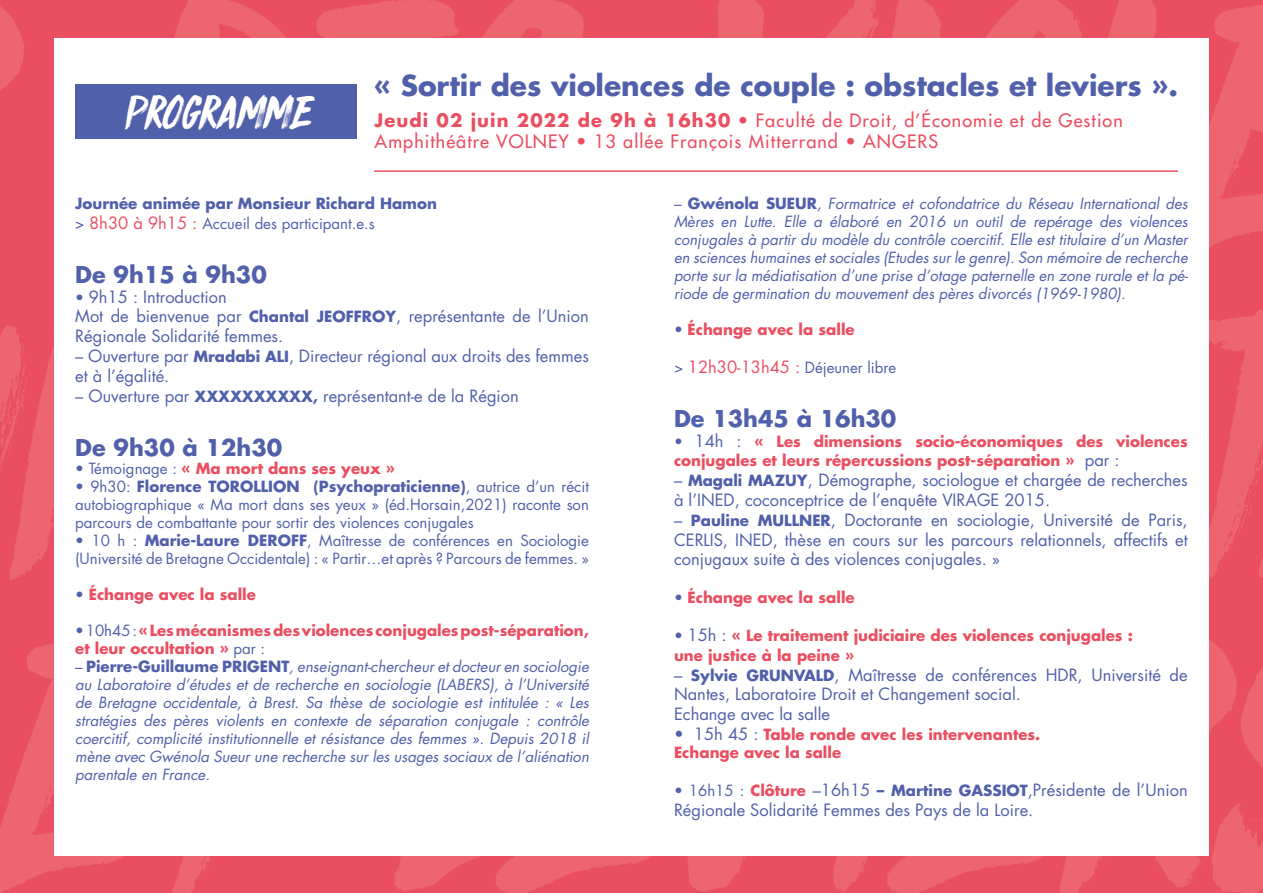
<style>
.page{position:relative;width:1263px;height:893px;background:#ea4f61}
.page>*{position:absolute;margin:0;border:0;box-sizing:border-box;transform-origin:0 0}
.t1{font:370.05px/318px "DK Knucklebones";letter-spacing:-.01em;color:#ec656f;text-align:center}
.t2{font:47.4px "DK Knucklebones";color:#fff}
.t3{font:700 28.05px "Futura Std";color:#5060aa}
.t4{font:700 22.5px "Futura Std";color:#5060aa}
.t5{font:500 18px/21.6px "Futura Std";letter-spacing:.06em;color:#ea4f61}
.t6{font:16.5px/19.8px "Futura Std";color:#5060aa}
.t7{font:italic 15px/18px "Futura Std";color:#5060aa;text-align:justify}
.t8{font:700 15px/18px "Futura Std";color:#ea4f61}
.t9{font:15px/18px "Futura Std";color:#5060aa;text-align:justify}
.t10{font:700 15px/19.8px "Futura Std";color:#5060aa}
.s1{font-weight:700}
.s2{font-style:normal}
.s3{font-weight:700;font-style:normal}
.s4{font-weight:400;color:#5060aa}
.s5{font-size:16.5px;color:#ea4f61}
.s6{font-weight:400;font-size:16.5px;color:#5060aa}
.s7{font-weight:700;font-size:15px}
.s8{font-size:15px}
.s9{font-weight:700;font-size:15px;color:#ea4f61}
.s10{font-weight:400}
.s11{font-weight:400;font-size:16.5px;color:#ea4f61}
</style>
<div class="page">
<div style="left:54px;top:38px;width:1155px;height:817px;background:#fff"></div>
<div style="left:75px;top:85px;width:282px;height:54px;background:#5060aa"></div>
<hr style="left:374px;top:170px;width:804px;height:2px;background:#ea4f61">
<h1 class="t1" style="left:-40px;top:-40px;width:1361px">DES VIOLE<br>PLE : OBS<br>ET LEVIER</h1>
<h3 class="t3" style="left:374px;top:67px;width:805px">« Sortir des violences de couple : obstacles et leviers ».</h3>
<p class="t5" style="left:375px;top:109px;width:750px"><span class="s1">Jeudi 02 juin 2022 de 9h à 16h30</span> • Faculté de Droit, d’Économie et de Gestion<br>Amphithéâtre VOLNEY • 13 allée François Mitterrand • ANGERS</p>
<h2 class="t2" style="left:122px;top:84px;width:190px">PROGRAMME</h2>
<p class="t7" style="left:674px;top:195px;width:516px"><span class="s2">–</span> <span class="s3">Gwénola SUEUR</span>, Formatrice et cofondatrice du Réseau International des Mères en Lutte. Elle a élaboré en 2016 un outil de repérage des violences conjugales à partir du modèle du contrôle coercitif. Elle est titulaire d’un Master en sciences humaines et sociales (Etudes sur le genre). Son mémoire de recherche porte sur la médiatisation d’une prise d’otage paternelle en zone rurale et la pé&shy;riode de germination du mouvement des pères divorcés (1969-1980).</p>
<p class="t8" style="left:674px;top:320px;width:182px"><span class="s4">•</span> Échange avec la salle</p>
<p class="t9" style="left:674px;top:358px;width:224px">&gt; <span class="s5">12h30-13h45 :</span> Déjeuner libre</p>
<h3 class="t4" style="left:674px;top:403px;width:224px">De 13h45 à 16h30</h3>
<p class="t8" style="left:674px;top:431px;width:515px;line-height:19.8px"><span class="s4">•</span> <span class="s6">14h :</span> « Les dimensions socio-économiques des violences conjugales et leurs répercussions post-séparation » <span class="s6">par :</span></p>
<p class="t6" style="left:674px;top:470px;width:515px">– <span class="s7">Magali MAZUY</span>, Démographe, sociologue et chargée de recherches à l’INED, coconceptrice de l’enquête VIRAGE 2015.</p>
<p class="t6" style="left:674px;top:510px;width:515px;text-align:justify">– <span class="s7">Pauline MULLNER</span>, Doctorante en sociologie, Université de Paris, CERLIS, INED, thèse en cours sur les parcours relationnels, affectifs et conjugaux suite à des violences conjugales. »</p>
<p class="t8" style="left:674px;top:588px;width:182px"><span class="s4">•</span> Échange avec la salle</p>
<p class="t8" style="left:674px;top:625px;width:460px;line-height:19.8px"><span class="s4">•</span> <span class="s6">15h :</span> « Le traitement judiciaire des violences conjugales : une justice à la peine »</p>
<p class="t6" style="left:674px;top:665px;width:515px">– <span class="s7">Sylvie GRUNVALD</span>, Maîtresse de conférences HDR, Université de<br>Nantes, Laboratoire Droit et Changement social.<br>Echange avec la salle</p>
<p class="t8" style="left:674px;top:725px;width:368px"><span class="s6">• 15h 45 :</span> Table ronde avec les intervenantes.<br>Echange avec la salle</p>
<p class="t6" style="left:674px;top:780px;width:515px"><span class="s8">• 16h15 :</span> <span class="s9">Clôture</span> –16h15 <span class="s7">– Martine GASSIOT</span>,Présidente de l’Union<br>Régionale Solidarité Femmes des Pays de la Loire.</p>
<p class="t10" style="left:75px;top:193px;width:363px">Journée animée par Monsieur Richard Hamon <span class="s10">&gt;</span> <span class="s11">8h30 à 9h15 :</span> <span class="s10">Accueil des participant.e.s</span></p>
<h3 class="t4" style="left:75px;top:259px;width:193px">De 9h15 à 9h30</h3>
<p class="t6" style="left:75px;top:287px;width:515px"><span class="s8">•</span> 9h15 : Introduction<br>Mot de bienvenue par <span class="s7">Chantal JEOFFROY</span>, représentante de l’Union<br>Régionale Solidarité femmes.</p>
<p class="t6" style="left:75px;top:346px;width:515px">– Ouverture par <span class="s7">Mradabi ALI</span>, Directeur régional aux droits des femmes et à l’égalité.</p>
<p class="t6" style="left:75px;top:386px;width:445px">– Ouverture par <span class="s7">XXXXXXXXXX,</span> représentant-e de la Région</p>
<h3 class="t4" style="left:75px;top:432px;width:208px">De 9h30 à 12h30</h3>
<p class="t8" style="left:75px;top:459px;width:321px"><span class="s4">• Témoignage :</span> « Ma mort dans ses yeux »</p>
<p class="t9" style="left:75px;top:477px;width:515px">• 9h30: <span class="s1">Florence TOROLLION (Psychopraticienne)</span>, autrice d’un récit autobiographique « Ma mort dans ses yeux » (éd.Horsain,2021) raconte son parcours de combattante pour sortir des violences conjugales</p>
<p class="t9" style="left:75px;top:531px;width:515px">• 10 h : <span class="s1">Marie-Laure DEROFF</span>, Maîtresse de conférences en Sociologie (Université de Bretagne Occidentale) : « Partir…et après ? Parcours de femmes. »</p>
<p class="t8" style="left:75px;top:585px;width:182px"><span class="s4">•</span> Échange avec la salle</p>
<p class="t8" style="left:75px;top:621px;width:515px"><span class="s4">• 10h45 :</span> « Les mécanismes des violences conjugales post-séparation, et leur occultation » <span class="s4">par :</span></p>
<p class="t7" style="left:75px;top:657px;width:515px"><span class="s2">–</span> <span class="s3">Pierre-Guillaume PRIGENT</span>, enseignant-chercheur et docteur en sociologie au Laboratoire d’études et de recherche en sociologie (LABERS), à l’Université de Bretagne occidentale, à Brest. Sa thèse de sociologie est intitulée : « Les stratégies des pères violents en contexte de séparation conjugale : contrôle coercitif, complicité institutionnelle et résistance des femmes ». Depuis 2018 il mène avec Gwénola Sueur une recherche sur les usages sociaux de l’aliénation parentale en France.</p>
</div>
